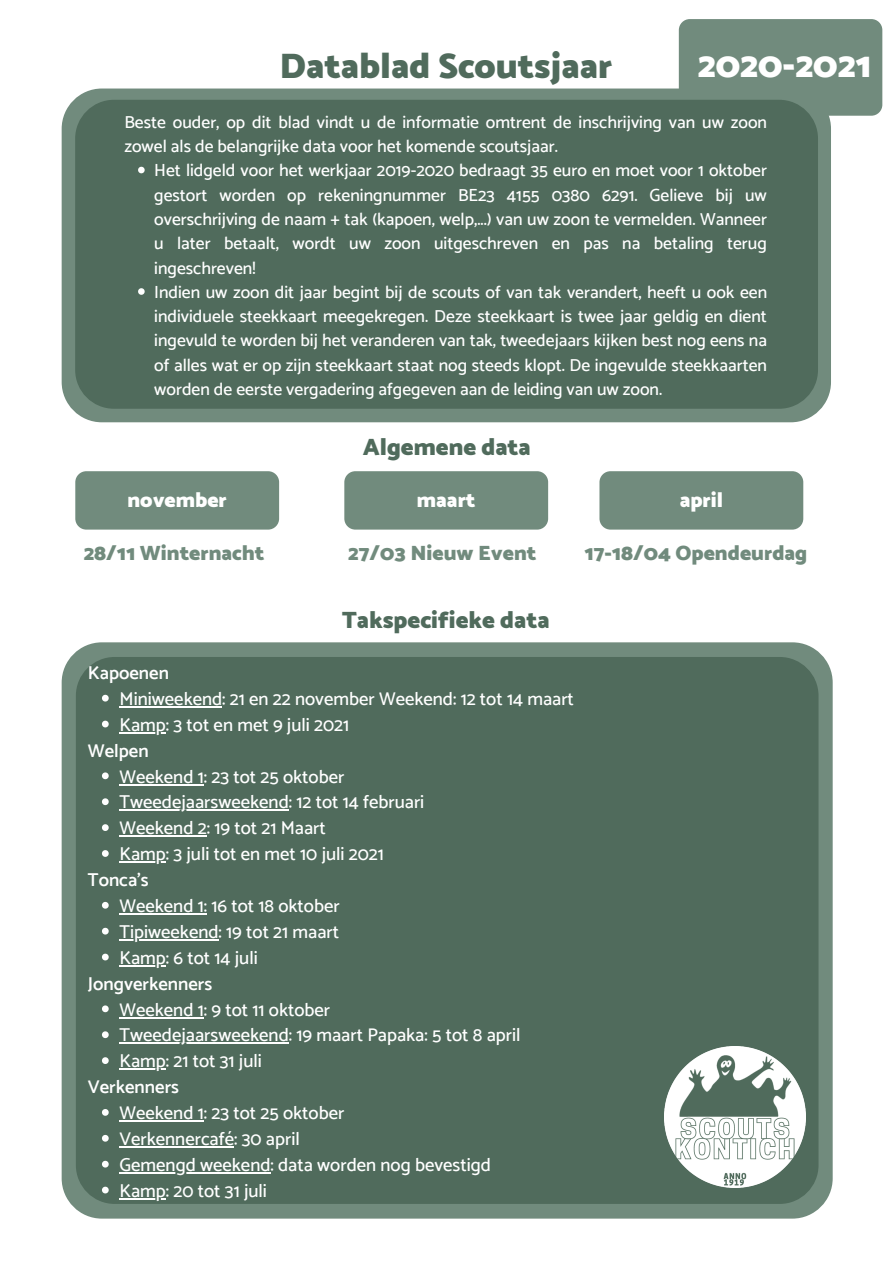
<style>
.page{position:relative;width:893px;height:1263px;background:#fff}
.page>*{position:absolute;margin:0;border:0;box-sizing:border-box;transform-origin:0 0}
.t1{font:900 36px "Catamaran";color:#506b5c}
.t2{font:900 36px "Catamaran";color:#fff}
.t3{font:900 24px "Catamaran";color:#506b5c}
.t4{font:900 21px "Catamaran";color:#718b7d}
.t5{font:900 21px "Catamaran";color:#fff}
.t6{font:500 18.6px "Catamaran";color:#fff}
.t7{font:600 18.6px "Catamaran";color:#fff}
.t8{font:500 17.55px/24.3px "Catamaran";color:#fff;text-align:justify}
</style>
<div class="page">
<div style="left:679px;top:19px;width:203px;height:97px;background:#718b7d;border-radius:11px"></div>
<div style="left:62px;top:89px;width:769px;height:333px;background:#718b7d;border-radius:40px"></div>
<div style="left:75px;top:100px;width:743px;height:309px;background:#506b5c;border-radius:39px"></div>
<div style="left:62px;top:642px;width:770px;height:576px;background:#718b7d;border-radius:40px"></div>
<div style="left:76px;top:657px;width:742px;height:547px;background:#506b5c;border-radius:39px"></div>
<svg style="left:102px;top:695px;width:7px;height:6px"></svg>
<hr style="left:119px;top:706px;width:103px;height:2px;background:#fff">
<svg style="left:102px;top:721px;width:7px;height:6px"></svg>
<hr style="left:119px;top:732px;width:47px;height:2px;background:#fff">
<svg style="left:102px;top:772px;width:7px;height:7px"></svg>
<hr style="left:119px;top:784px;width:85px;height:1px;background:#fff">
<svg style="left:102px;top:798px;width:7px;height:7px"></svg>
<hr style="left:119px;top:809px;width:170px;height:2px;background:#fff">
<svg style="left:102px;top:824px;width:7px;height:7px"></svg>
<hr style="left:119px;top:835px;width:88px;height:2px;background:#fff">
<svg style="left:102px;top:850px;width:7px;height:7px"></svg>
<hr style="left:119px;top:861px;width:47px;height:2px;background:#fff">
<svg style="left:102px;top:902px;width:7px;height:7px"></svg>
<hr style="left:119px;top:913px;width:88px;height:2px;background:#fff">
<svg style="left:102px;top:928px;width:7px;height:6px"></svg>
<hr style="left:119px;top:939px;width:99px;height:2px;background:#fff">
<svg style="left:102px;top:954px;width:7px;height:6px"></svg>
<hr style="left:119px;top:965px;width:47px;height:1px;background:#fff">
<svg style="left:102px;top:1005px;width:7px;height:7px"></svg>
<hr style="left:119px;top:1017px;width:85px;height:1px;background:#fff">
<svg style="left:102px;top:1031px;width:7px;height:7px"></svg>
<hr style="left:119px;top:1042px;width:170px;height:2px;background:#fff">
<svg style="left:102px;top:1057px;width:7px;height:7px"></svg>
<hr style="left:119px;top:1068px;width:47px;height:2px;background:#fff">
<svg style="left:102px;top:1109px;width:7px;height:7px"></svg>
<hr style="left:119px;top:1120px;width:85px;height:2px;background:#fff">
<svg style="left:102px;top:1135px;width:7px;height:6px"></svg>
<hr style="left:119px;top:1146px;width:115px;height:2px;background:#fff">
<svg style="left:102px;top:1161px;width:7px;height:6px"></svg>
<hr style="left:119px;top:1172px;width:151px;height:2px;background:#fff">
<svg style="left:102px;top:1187px;width:7px;height:6px"></svg>
<hr style="left:119px;top:1198px;width:47px;height:1px;background:#fff">
<div style="left:75px;top:471px;width:204px;height:59px;background:#718b7d;border-radius:11px"></div>
<div style="left:344px;top:471px;width:204px;height:59px;background:#718b7d;border-radius:11px"></div>
<div style="left:599px;top:471px;width:204px;height:59px;background:#718b7d;border-radius:11px"></div>
<img style="left:664px;top:1046px;width:142px;height:142px">
<svg style="left:138px;top:167px;width:7px;height:6px"></svg>
<svg style="left:138px;top:288px;width:7px;height:7px"></svg>
<p class="t1" style="left:279px;top:38px;width:334px">Datablad Scoutsjaar</p>
<p class="t2" style="left:698px;top:37px;width:175px">2020-2021</p>
<p class="t8" style="left:124px;top:110px;width:644px">Beste ouder, op dit blad vindt u de informatie omtrent de inschrijving van uw zoon zowel als de belangrijke data voor het komende scoutsjaar.</p>
<p class="t8" style="left:154px;top:158px;width:614px">Het lidgeld voor het werkjaar 2019-2020 bedraagt 35 euro en moet voor 1 oktober gestort worden op rekeningnummer BE23 4155 0380 6291. Gelieve bij uw overschrijving de naam + tak (kapoen, welp,...) van uw zoon te vermelden. Wanneer u later betaalt, wordt uw zoon uitgeschreven en pas na betaling terug ingeschreven!</p>
<p class="t8" style="left:154px;top:280px;width:614px">Indien uw zoon dit jaar begint bij de scouts of van tak verandert, heeft u ook een individuele steekkaart meegekregen. Deze steekkaart is twee jaar geldig en dient ingevuld te worden bij het veranderen van tak, tweedejaars kijken best nog eens na of alles wat er op zijn steekkaart staat nog steeds klopt. De ingevulde steekkaarten worden de eerste vergadering afgegeven aan de leiding van uw zoon.</p>
<p class="t3" style="left:363px;top:429px;width:170px">Algemene data</p>
<p class="t5" style="left:127px;top:483px;width:101px">november</p>
<p class="t5" style="left:417px;top:483px;width:60px">maart</p>
<p class="t5" style="left:679px;top:483px;width:45px">april</p>
<p class="t4" style="left:84px;top:536px;width:182px">28/11 Winternacht</p>
<p class="t4" style="left:348px;top:536px;width:190px">27/03 Nieuw Event</p>
<p class="t4" style="left:584px;top:536px;width:224px">17-18/04 Opendeurdag</p>
<p class="t7" style="left:88px;top:662px;width:83px">Kapoenen</p>
<p class="t3" style="left:342px;top:602px;width:209px">Takspecifieke data</p>
<p class="t6" style="left:119px;top:688px;width:456px">Miniweekend: 21 en 22 november Weekend: 12 tot 14 maart</p>
<p class="t6" style="left:119px;top:713px;width:231px">Kamp: 3 tot en met 9 juli 2021</p>
<p class="t6" style="left:119px;top:765px;width:226px">Weekend 1: 23 tot 25 oktober</p>
<p class="t6" style="left:119px;top:791px;width:306px">Tweedejaarsweekend: 12 tot 14 februari</p>
<p class="t6" style="left:119px;top:817px;width:208px">Weekend 2: 19 tot 21 Maart</p>
<p class="t6" style="left:119px;top:843px;width:266px">Kamp: 3 juli tot en met 10 juli 2021</p>
<p class="t6" style="left:119px;top:895px;width:222px">Weekend 1: 16 tot 18 oktober</p>
<p class="t6" style="left:119px;top:920px;width:221px">Tipiweekend: 19 tot 21 maart</p>
<p class="t6" style="left:119px;top:946px;width:140px">Kamp: 6 tot 14 juli</p>
<p class="t6" style="left:119px;top:998px;width:212px">Weekend 1: 9 tot 11 oktober</p>
<p class="t6" style="left:119px;top:1024px;width:402px">Tweedejaarsweekend: 19 maart Papaka: 5 tot 8 april</p>
<p class="t6" style="left:119px;top:1050px;width:144px">Kamp: 21 tot 31 juli</p>
<p class="t6" style="left:119px;top:1102px;width:226px">Weekend 1: 23 tot 25 oktober</p>
<p class="t6" style="left:119px;top:1128px;width:182px">Verkennercafé: 30 april</p>
<p class="t6" style="left:119px;top:1153px;width:373px">Gemengd weekend: data worden nog bevestigd</p>
<p class="t6" style="left:119px;top:1179px;width:149px">Kamp: 20 tot 31 juli</p>
<p class="t7" style="left:88px;top:739px;width:62px">Welpen</p>
<p class="t7" style="left:88px;top:869px;width:62px">Tonca's</p>
<p class="t7" style="left:88px;top:972px;width:126px">Jongverkenners</p>
<p class="t7" style="left:88px;top:1076px;width:93px">Verkenners</p>
</div>
